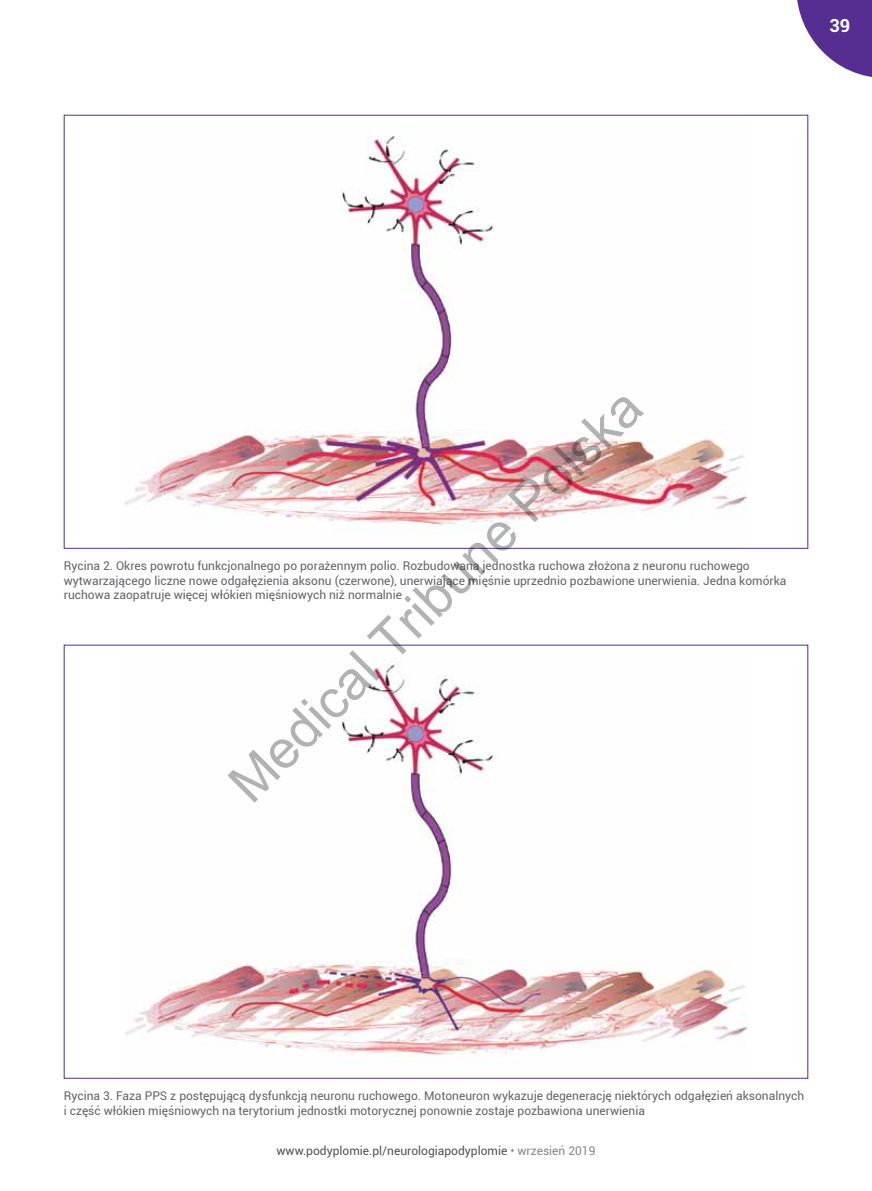
<style>
.page{position:relative;width:872px;height:1191px;background:#fff}
.page>*{position:absolute;margin:0;border:0;box-sizing:border-box;transform-origin:0 0}
.t1{font:53.55px "Arial";color:rgb(0 0 0/.3)}
.t2{font:700 18px "Roboto";color:#fff}
.t3{font:12px/14.4px "Roboto";color:#636466}
.t4{font:12px "Roboto";color:#515353}
.s1{color:#848789}
</style>
<div class="page">
<svg style="left:797px;top:0;width:75px;height:77px"></svg>
<img style="left:125px;top:136px;width:622px;height:392px">
<img style="left:125px;top:663px;width:622px;height:401px">
<h2 class="t2" style="left:829px;top:13px;width:22px">39</h2>
<h1 class="t1" style="left:212px;top:766px;width:559px;rotate:-45deg">Medical Tribune Polska</h1>
<p class="t3" style="left:64px;top:558px;width:724px">Rycina 2. Okres powrotu funkcjonalnego po porażennym polio. Rozbudowana jednostka ruchowa złożona z neuronu ruchowego wytwarzającego liczne nowe odgałęzienia aksonu (czerwone), unerwiające mięśnie uprzednio pozbawione unerwienia. Jedna komórka ruchowa zaopatruje więcej włókien mięśniowych niż normalnie</p>
<p class="t3" style="left:64px;top:1088px;width:742px">Rycina 3. Faza PPS z postępującą dysfunkcją neuronu ruchowego. Motoneuron wykazuje degenerację niektórych odgałęzień aksonalnych i część włókien mięśniowych na terytorium jednostki motorycznej ponownie zostaje pozbawiona unerwienia</p>
<p class="t4" style="left:276px;top:1142px;width:320px">www.podyplomie.pl/neurologiapodyplomie <span class="s1">• wrzesień 2019</span></p>
</div>
